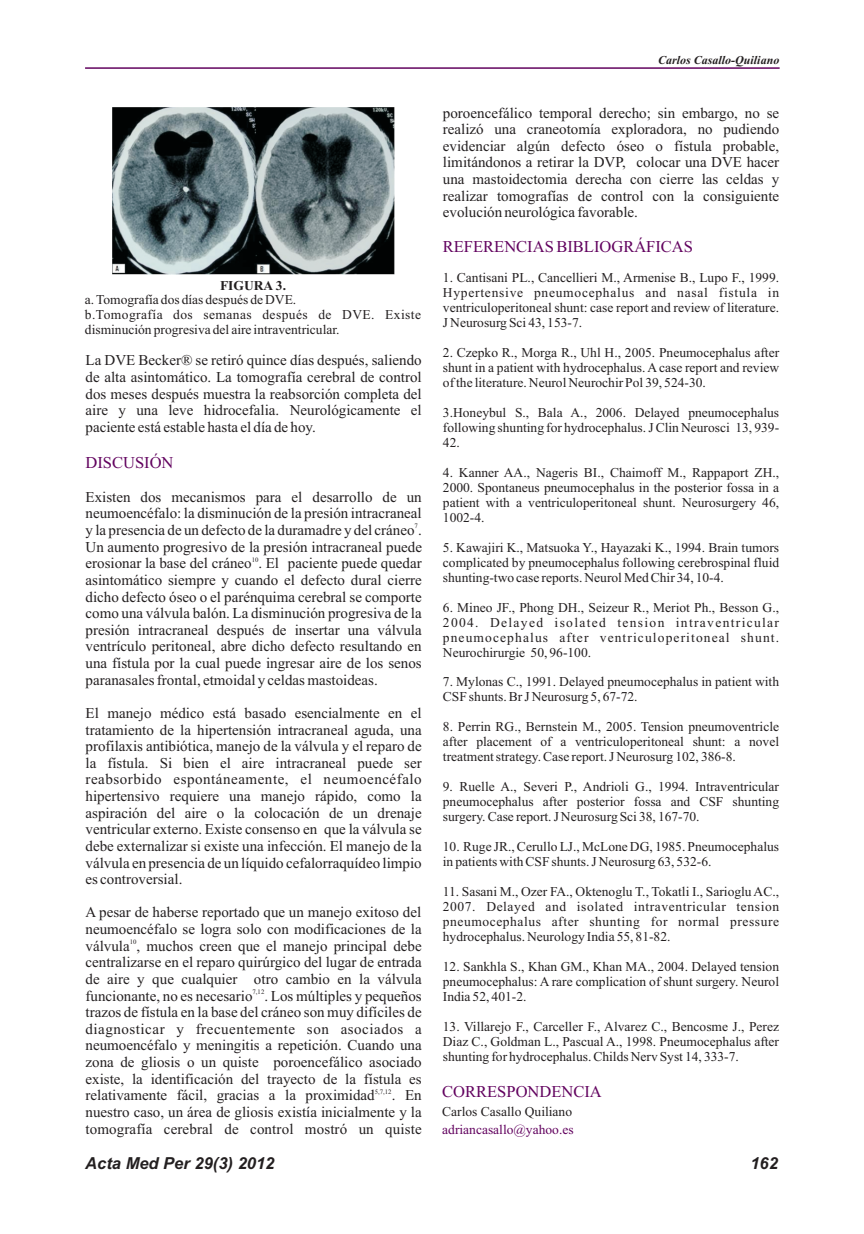
<style>
.page{position:relative;width:864px;height:1234px;background:#fff}
.page>*{position:absolute;margin:0;border:0;box-sizing:border-box;transform-origin:0 0}
.t1{font:16.5px "Times New Roman";color:#62035f}
.t2{font:italic 700 16.5px "Arial";color:#231f20}
.t3{font:15px/16.6px "Times New Roman";color:#231f20;text-align:justify}
.t4{font:13.5px/15px "Times New Roman";color:#231f20;text-align:justify}
.t5{font:13.5px "Times New Roman";color:#62035f}
.t6{font:700 13.5px "Times New Roman";color:#231f20}
.t7{font:italic 700 12px "Times New Roman";color:#231f20}
.t8{font:6.75px "Times New Roman";color:#231f20}
</style>
<div class="page">
<hr style="left:85px;top:67px;width:694px;height:2px;background:#62035f">
<img style="left:112px;top:107px;width:283px;height:167px">
<p class="t7" style="left:658px;top:56px;width:123px">Carlos Casallo-Quiliano</p>
<p class="t3" style="left:443px;top:106px;width:337px">poroencefálico temporal derecho; sin embargo, no se realizó una craneotomía exploradora, no pudiendo evidenciar algún defecto óseo o fístula probable, limitándonos a retirar la DVP, colocar una DVE hacer una mastoidectomia derecha con cierre las celdas y realizar tomografías de control con la consiguiente evolución neurológica favorable.</p>
<p class="t6" style="left:220px;top:280px;width:68px">FIGURA 3.</p>
<p class="t4" style="left:85px;top:294px;width:337px;text-align:left">a. Tomografía dos días después de DVE.<br>b.Tomografía dos semanas después de DVE. Existe disminución progresiva del aire intraventricular.</p>
<p class="t3" style="left:85px;top:353px;width:337px">La DVE Becker® se retiró quince días después, saliendo de alta asintomático. La tomografía cerebral de control dos meses después muestra la reabsorción completa del aire y una leve hidrocefalia. Neurológicamente el paciente está estable hasta el día de hoy.</p>
<p class="t1" style="left:85px;top:456px;width:89px">DISCUSIÓN</p>
<p class="t3" style="left:85px;top:489px;width:337px">Existen dos mecanismos para el desarrollo de un neumoencéfalo: la disminución de la presión intracraneal</p>
<p class="t8" style="left:414px;top:523px;width:5px">7</p>
<p class="t3" style="left:85px;top:523px;width:338px">y la presencia de un defecto de la duramadre y del cráneo .<br>Un aumento progresivo de la presión intracraneal puede</p>
<p class="t8" style="left:251px;top:556px;width:8px">10</p>
<p class="t3" style="left:85px;top:556px;width:337px">erosionar la base del cráneo . El paciente puede quedar asintomático siempre y cuando el defecto dural cierre dicho defecto óseo o el parénquima cerebral se comporte como una válvula balón. La disminución progresiva de la presión intracraneal después de insertar una válvula ventrículo peritoneal, abre dicho defecto resultando en una fístula por la cual puede ingresar aire de los senos paranasales frontal, etmoidal y celdas mastoideas.</p>
<p class="t3" style="left:85px;top:705px;width:337px">El manejo médico está basado esencialmente en el tratamiento de la hipertensión intracraneal aguda, una profilaxis antibiótica, manejo de la válvula y el reparo de la fístula. Si bien el aire intracraneal puede ser reabsorbido espontáneamente, el neumoencéfalo hipertensivo requiere una manejo rápido, como la aspiración del aire o la colocación de un drenaje ventricular externo. Existe consenso en que la válvula se debe externalizar si existe una infección. El manejo de la válvula en presencia de un líquido cefalorraquídeo limpio es controversial.</p>
<p class="t3" style="left:85px;top:905px;width:337px">A pesar de haberse reportado que un manejo exitoso del neumoencéfalo se logra solo con modificaciones de la</p>
<p class="t8" style="left:130px;top:939px;width:8px">10</p>
<p class="t3" style="left:85px;top:938px;width:337px">válvula , muchos creen que el manejo principal debe centralizarse en el reparo quirúrgico del lugar de entrada de aire y que cualquier otro cambio en la válvula</p>
<p class="t8" style="left:252px;top:988px;width:13px">7,12</p>
<p class="t3" style="left:85px;top:988px;width:337px">funcionante, no es necesario . Los múltiples y pequeños trazos de fístula en la base del cráneo son muy difíciles de diagnosticar y frecuentemente son asociados a neumoencéfalo y meningitis a repetición. Cuando una zona de gliosis o un quiste poroencefálico asociado existe, la identificación del trayecto de la fístula es</p>
<p class="t8" style="left:374px;top:1088px;width:18px">5,7,12</p>
<p class="t3" style="left:85px;top:1088px;width:337px">relativamente fácil, gracias a la proximidad . En nuestro caso, un área de gliosis existía inicialmente y la tomografía cerebral de control mostró un quiste</p>
<p class="t1" style="left:442px;top:240px;width:251px">REFERENCIAS BIBLIOGRÁFICAS</p>
<p class="t4" style="left:443px;top:272px;width:337px">1. Cantisani PL., Cancellieri M., Armenise B., Lupo F., 1999.<br>Hypertensive pneumocephalus and nasal fistula in ventriculoperitoneal shunt: case report and review of literature.<br>J Neurosurg Sci 43, 153-7.</p>
<p class="t4" style="left:443px;top:346px;width:337px">2. Czepko R., Morga R., Uhl H., 2005. Pneumocephalus after shunt in a patient with hydrocephalus. A case report and review of the literature. Neurol Neurochir Pol 39, 524-30.</p>
<p class="t4" style="left:443px;top:406px;width:337px">3.Honeybul S., Bala A., 2006. Delayed pneumocephalus following shunting for hydrocephalus. J Clin Neurosci 13, 939- 42.</p>
<p class="t4" style="left:443px;top:466px;width:337px">4. Kanner AA., Nageris BI., Chaimoff M., Rappaport ZH., 2000. Spontaneus pneumocephalus in the posterior fossa in a patient with a ventriculoperitoneal shunt. Neurosurgery 46, 1002-4.</p>
<p class="t4" style="left:443px;top:541px;width:337px">5. Kawajiri K., Matsuoka Y., Hayazaki K., 1994. Brain tumors complicated by pneumocephalus following cerebrospinal fluid shunting-two case reports. Neurol Med Chir 34, 10-4.</p>
<p class="t4" style="left:442px;top:600px;width:337px">6. Mineo JF., Phong DH., Seizeur R., Meriot Ph., Besson G., 2004. Delayed isolated tension intraventricular pneumocephalus after ventriculoperitoneal shunt.<br>Neurochirurgie 50, 96-100.</p>
<p class="t4" style="left:442px;top:675px;width:337px">7. Mylonas C., 1991. Delayed pneumocephalus in patient with<br>CSF shunts. Br J Neurosurg 5, 67-72.</p>
<p class="t4" style="left:442px;top:720px;width:337px">8. Perrin RG., Bernstein M., 2005. Tension pneumoventricle after placement of a ventriculoperitoneal shunt: a novel treatment strategy. Case report. J Neurosurg 102, 386-8.</p>
<p class="t4" style="left:442px;top:780px;width:337px">9. Ruelle A., Severi P., Andrioli G., 1994. Intraventricular pneumocephalus after posterior fossa and CSF shunting surgery. Case report. J Neurosurg Sci 38, 167-70.</p>
<p class="t4" style="left:442px;top:840px;width:337px">10. Ruge JR., Cerullo LJ., McLone DG, 1985. Pneumocephalus in patients with CSF shunts. J Neurosurg 63, 532-6.</p>
<p class="t4" style="left:442px;top:885px;width:337px">11. Sasani M., Ozer FA., Oktenoglu T., Tokatli I., Sarioglu AC., 2007. Delayed and isolated intraventricular tension pneumocephalus after shunting for normal pressure hydrocephalus. Neurology India 55, 81-82.</p>
<p class="t4" style="left:442px;top:959px;width:337px">12. Sankhla S., Khan GM., Khan MA., 2004. Delayed tension pneumocephalus: A rare complication of shunt surgery. Neurol India 52, 401-2.</p>
<p class="t4" style="left:442px;top:1019px;width:337px">13. Villarejo F., Carceller F., Alvarez C., Bencosme J., Perez Diaz C., Goldman L., Pascual A., 1998. Pneumocephalus after shunting for hydrocephalus. Childs Nerv Syst 14, 333-7.</p>
<p class="t1" style="left:442px;top:1084px;width:161px">CORRESPONDENCIA</p>
<p class="t4" style="left:442px;top:1104px;width:131px">Carlos Casallo Quiliano</p>
<p class="t5" style="left:442px;top:1123px;width:133px">adriancasallo@yahoo.es</p>
<p class="t2" style="left:85px;top:1156px;width:190px">Acta Med Per 29(3) 2012</p>
<p class="t2" style="left:750px;top:1156px;width:29px">162</p>
</div>
